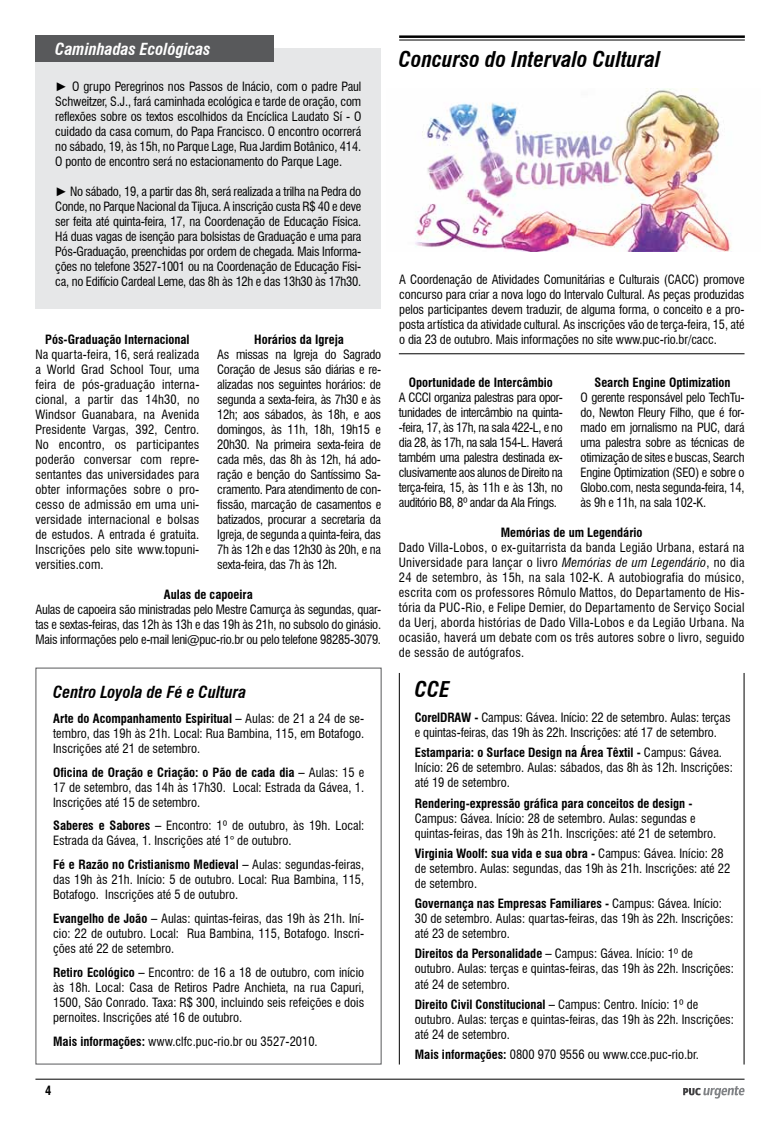
<style>
.page{position:relative;width:780px;height:1134px;background:#fff}
.page>*{position:absolute;margin:0;border:0;box-sizing:border-box;transform-origin:0 0}
.t1{font:italic 700 condensed 21.25px "Swiss 721 BT";color:#000}
.t2{font:italic 700 condensed 16.25px "Swiss 721 BT";color:#000}
.t3{font:italic 700 condensed 16.25px "Swiss 721 BT";color:#fff}
.t4{font:condensed 12.5px/15px "Swiss 721 BT";color:#000;text-align:justify}
.t5{font:700 condensed 12.5px "Swiss 721 BT";color:#000}
.s1{font-family:"Arial";font-weight:700;font-stretch:normal}
.s2{font-weight:700}
.s3{font-style:italic}
</style>
<div class="page">
<hr style="left:35px;top:1079px;width:709px;height:1px;background:#000">
<svg style="left:683px;top:1086px;width:61px;height:12px"></svg>
<img style="left:415px;top:89px;width:317px;height:162px">
<div style="left:35px;top:48px;width:346px;height:260px;background:#e6e7e8"></div>
<div style="left:35px;top:35px;width:239px;height:27px;background:#58595b"></div>
<hr style="left:399px;top:353px;width:345px;height:1px;background:#000">
<hr style="left:399px;top:35px;width:345px;height:3px;background:#000">
<hr style="left:399px;top:40px;width:345px;height:1px;background:#000">
<hr style="left:399px;top:673px;width:1px;height:391px;background:#000">
<hr style="left:743px;top:673px;width:1px;height:391px;background:#000">
<h2 class="t3" style="left:55px;top:39px;width:157px">Caminhadas Ecológicas</h2>
<p class="t4" style="left:55px;top:78px;width:307px"><span class="s1">►</span> O grupo Peregrinos nos Passos de Inácio, com o padre Paul Schweitzer, S.J., fará caminhada ecológica e tarde de oração, com reflexões sobre os textos escolhidos da Encíclica Laudato Sí - O cuidado da casa comum, do Papa Francisco. O encontro ocorrerá no sábado, 19, às 15h, no Parque Lage, Rua Jardim Botânico, 414.<br>O ponto de encontro será no estacionamento do Parque Lage.</p>
<p class="t4" style="left:55px;top:183px;width:307px"><span class="s1">►</span> No sábado, 19, a partir das 8h, será realizada a trilha na Pedra do Conde, no Parque Nacional da Tijuca. A inscrição custa R$ 40 e deve ser feita até quinta-feira, 17, na Coordenação de Educação Física.<br>Há duas vagas de isenção para bolsistas de Graduação e uma para Pós-Graduação, preenchidas por ordem de chegada. Mais Informa&shy;ções no telefone 3527-1001 ou na Coordenação de Educação Físi&shy;ca, no Edifício Cardeal Leme, das 8h às 12h e das 13h30 às 17h30.</p>
<p class="t5" style="left:45px;top:332px;width:146px">Pós-Graduação Internacional</p>
<p class="t4" style="left:35px;top:347px;width:165px">Na quarta-feira, 16, será realizada a World Grad School Tour, uma feira de pós-graduação interna&shy;cional, a partir das 14h30, no Windsor Guanabara, na Avenida Presidente Vargas, 392, Centro.<br>No encontro, os participantes poderão conversar com repre&shy;sentantes das universidades para obter informações sobre o pro&shy;cesso de admissão em uma uni&shy;versidade internacional e bolsas de estudos. A entrada é gratuita.<br>Inscrições pelo site www.topuni&shy;versities.com.</p>
<p class="t5" style="left:164px;top:587px;width:90px">Aulas de capoeira</p>
<p class="t4" style="left:35px;top:602px;width:347px">Aulas de capoeira são ministradas pelo Mestre Camurça às segundas, quar&shy;tas e sextas-feiras, das 12h às 13h e das 19h às 21h, no subsolo do ginásio.<br>Mais informações pelo e-mail leni@puc-rio.br ou pelo telefone 98285-3079.</p>
<p class="t5" style="left:254px;top:332px;width:91px">Horários da Igreja</p>
<p class="t4" style="left:217px;top:347px;width:165px">As missas na Igreja do Sagrado Coração de Jesus são diárias e re&shy;alizadas nos seguintes horários: de segunda a sexta-feira, às 7h30 e às 12h; aos sábados, às 18h, e aos domingos, às 11h, 18h, 19h15 e 20h30. Na primeira sexta-feira de cada mês, das 8h às 12h, há ado&shy;ração e benção do Santíssimo Sa&shy;cramento. Para atendimento de con&shy;fissão, marcação de casamentos e batizados, procurar a secretaria da Igreja, de segunda a quinta-feira, das 7h às 12h e das 12h30 às 20h, e na sexta-feira, das 7h às 12h.</p>
<h2 class="t2" style="left:53px;top:682px;width:195px">Centro Loyola de Fé e Cultura</h2>
<p class="t4" style="left:53px;top:711px;width:312px"><span class="s2">Arte do Acompanhamento Espiritual –</span> Aulas: de 21 a 24 de se&shy;tembro, das 19h às 21h. Local: Rua Bambina, 115, em Botafogo.<br>Inscrições até 21 de setembro.</p>
<p class="t4" style="left:53px;top:764px;width:312px"><span class="s2">Oficina de Oração e Criação: o Pão de cada dia –</span> Aulas: 15 e 17 de setembro, das 14h às 17h30. Local: Estrada da Gávea, 1.<br>Inscrições até 15 de setembro.</p>
<p class="t4" style="left:53px;top:818px;width:312px"><span class="s2">Saberes e Sabores –</span> Encontro: 1º de outubro, às 19h. Local:<br>Estrada da Gávea, 1. Inscrições até 1° de outubro.</p>
<p class="t4" style="left:53px;top:857px;width:312px"><span class="s2">Fé e Razão no Cristianismo Medieval –</span> Aulas: segundas-feiras, das 19h às 21h. Início: 5 de outubro. Local: Rua Bambina, 115, Botafogo. Inscrições até 5 de outubro.</p>
<p class="t4" style="left:53px;top:911px;width:312px"><span class="s2">Evangelho de João –</span> Aulas: quintas-feiras, das 19h às 21h. Iní&shy;cio: 22 de outubro. Local: Rua Bambina, 115, Botafogo. Inscri&shy;ções até 22 de setembro.</p>
<p class="t4" style="left:53px;top:965px;width:312px"><span class="s2">Retiro Ecológico –</span> Encontro: de 16 a 18 de outubro, com início às 18h. Local: Casa de Retiros Padre Anchieta, na rua Capuri, 1500, São Conrado. Taxa: R$ 300, incluindo seis refeições e dois pernoites. Inscrições até 16 de outubro.</p>
<p class="t4" style="left:53px;top:1034px;width:266px"><span class="s2">Mais informações:</span> www.clfc.puc-rio.br ou 3527-2010.</p>
<p class="t5" style="left:45px;top:1083px;width:8px">4</p>
<h1 class="t1" style="left:399px;top:46px;width:263px">Concurso do Intervalo Cultural</h1>
<p class="t4" style="left:399px;top:272px;width:347px">A Coordenação de Atividades Comunitárias e Culturais (CACC) promove concurso para criar a nova logo do Intervalo Cultural. As peças produzidas pelos participantes devem traduzir, de alguma forma, o conceito e a pro&shy;posta artística da atividade cultural. As inscrições vão de terça-feira, 15, até o dia 23 de outubro. Mais informações no site www.puc-rio.br/cacc.</p>
<p class="t5" style="left:409px;top:374px;width:146px">Oportunidade de Intercâmbio</p>
<p class="t4" style="left:399px;top:389px;width:165px">A CCCI organiza palestras para opor&shy;tunidades de intercâmbio na quinta--feira, 17, às 17h, na sala 422-L, e no dia 28, às 17h, na sala 154-L. Haverá também uma palestra destinada ex&shy;clusivamente aos alunos de Direito na terça-feira, 15, às 11h e às 13h, no auditório B8, 8º andar da Ala Frings.</p>
<p class="t5" style="left:594px;top:374px;width:137px">Search Engine Optimization</p>
<p class="t4" style="left:580px;top:389px;width:165px">O gerente responsável pelo TechTu&shy;do, Newton Fleury Filho, que é for&shy;mado em jornalismo na PUC, dará uma palestra sobre as técnicas de otimização de sites e buscas, Search Engine Optimization (SEO) e sobre o Globo.com, nesta segunda-feira, 14, às 9h e 11h, na sala 102-K.</p>
<p class="t5" style="left:501px;top:525px;width:143px">Memórias de um Legendário</p>
<p class="t4" style="left:399px;top:540px;width:347px">Dado Villa-Lobos, o ex-guitarrista da banda Legião Urbana, estará na Universidade para lançar o livro <span class="s3">Memórias de um Legendário</span>, no dia 24 de setembro, às 15h, na sala 102-K. A autobiografia do músico, escrita com os professores Rômulo Mattos, do Departamento de His&shy;tória da PUC-Rio, e Felipe Demier, do Departamento de Serviço Social da Uerj, aborda histórias de Dado Villa-Lobos e da Legião Urbana. Na ocasião, haverá um debate com os três autores sobre o livro, seguido de sessão de autógrafos.</p>
<h1 class="t1" style="left:415px;top:676px;width:37px">CCE</h1>
<p class="t4" style="left:415px;top:710px;width:317px"><span class="s2">CorelDRAW -</span> Campus: Gávea. Início: 22 de setembro. Aulas: terças e quintas-feiras, das 19h às 22h. Inscrições: até 17 de setembro.</p>
<p class="t4" style="left:415px;top:745px;width:319px;text-align:left"><span class="s2">Estamparia: o Surface Design na Área Têxtil -</span> Campus: Gávea.<br>Início: 26 de setembro. Aulas: sábados, das 8h às 12h. Inscrições: até 19 de setembro.</p>
<p class="t5" style="left:415px;top:795px;width:279px">Rendering-expressão gráfica para conceitos de design -</p>
<p class="t4" style="left:415px;top:810px;width:303px">Campus: Gávea. Início: 28 de setembro. Aulas: segundas e quintas-feiras, das 19h às 21h. Inscrições: até 21 de setembro.</p>
<p class="t4" style="left:415px;top:846px;width:317px;text-align:left"><span class="s2">Virginia Woolf: sua vida e sua obra -</span> Campus: Gávea. Início: 28 de setembro. Aulas: segundas, das 19h às 21h. Inscrições: até 22 de setembro.</p>
<p class="t4" style="left:415px;top:896px;width:320px;text-align:left"><span class="s2">Governança nas Empresas Familiares -</span> Campus: Gávea. Início:<br>30 de setembro. Aulas: quartas-feiras, das 19h às 22h. Inscrições: até 23 de setembro.</p>
<p class="t4" style="left:415px;top:946px;width:320px;text-align:left"><span class="s2">Direitos da Personalidade –</span> Campus: Gávea. Início: 1º de outubro. Aulas: terças e quintas-feiras, das 19h às 22h. Inscrições: até 24 de setembro.</p>
<p class="t4" style="left:415px;top:997px;width:320px;text-align:left"><span class="s2">Direito Civil Constitucional –</span> Campus: Centro. Início: 1º de outubro. Aulas: terças e quintas-feiras, das 19h às 22h. Inscrições: até 24 de setembro.</p>
<p class="t4" style="left:415px;top:1047px;width:285px"><span class="s2">Mais informações:</span> 0800 970 9556 ou www.cce.puc-rio.br.</p>
</div>
